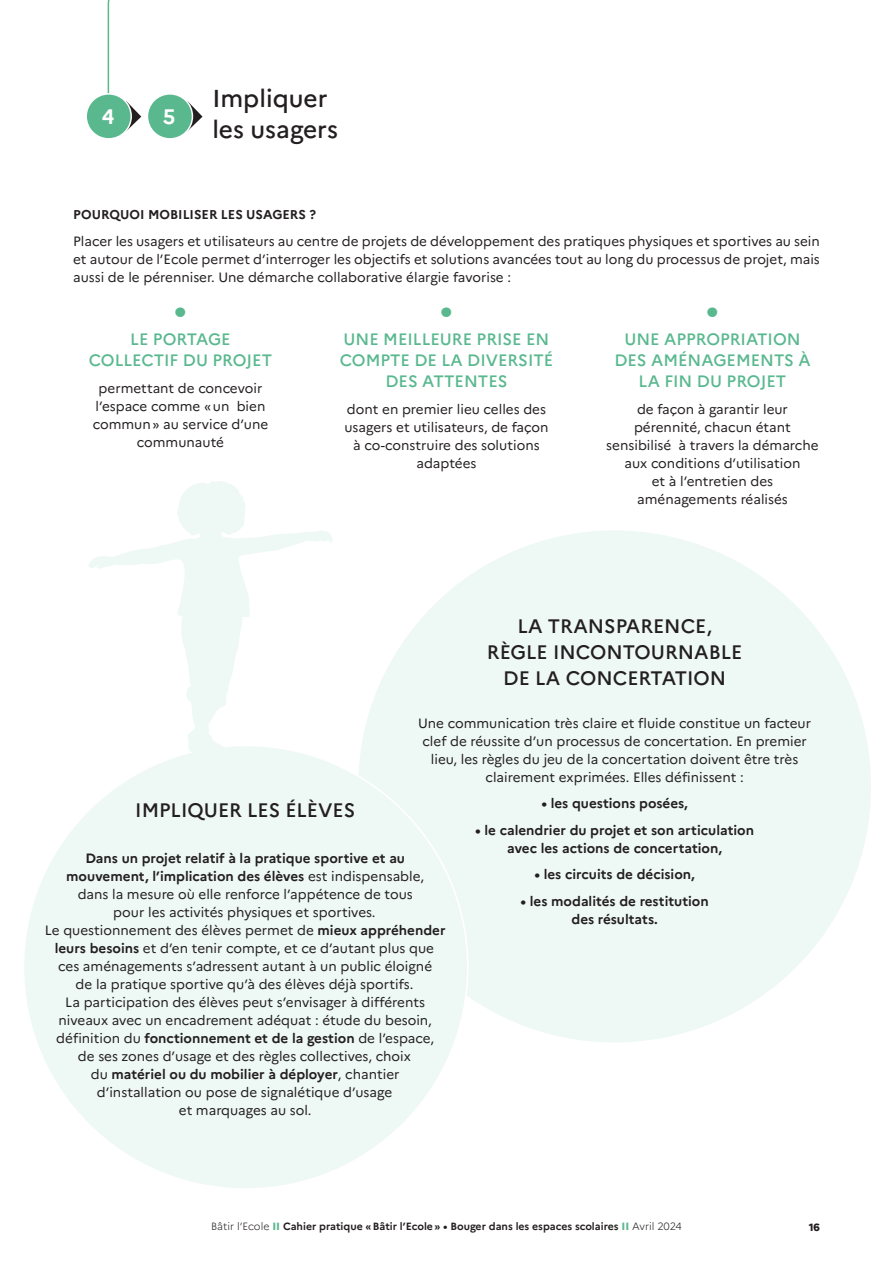
<style>
.page{position:relative;width:893px;height:1263px;background:#fff}
.page>*{position:absolute;margin:0;border:0;box-sizing:border-box;transform-origin:0 0}
.t1{font:300 45px "Marianne";color:#5ab88f}
.t2{font:500 24.45px/31.2px "Marianne";color:#231f20}
.t3{font:700 21px "Marianne";color:#fff}
.t4{font:500 19.5px/25.7px "Marianne";color:#231f20;text-align:center}
.t5{font:500 16.5px/21px "Marianne";color:#5ab88f;text-align:center}
.t6{font:13.5px/18px "Marianne";color:#231f20;text-align:center}
.t7{font:700 13.5px/18px "Marianne";color:#231f20;text-align:center}
.t8{font:700 12.75px "Marianne";color:#231f20}
.t9{font:700 10.5px "Marianne";color:#231f20}
.t10{font:800 10.5px "Marianne";color:#231f20}
.s1{font-weight:700}
.s2{font-weight:300}
.s3{font-weight:800;color:#5ab88f}
</style>
<div class="page">
<div style="left:358px;top:530px;width:513px;height:512px;background:#eef8f4;border-radius:50%"></div>
<div style="left:24px;top:745px;width:444px;height:444px;background:#eef8f4;border-radius:50%"></div>
<svg style="left:107px;top:0;width:96px;height:132px"></svg>
<div style="left:86px;top:94px;width:45px;height:45px;background:#5ab88f;border-radius:50%"></div>
<div style="left:85px;top:93px;width:47px;height:47px;border:2px solid #fff;border-radius:50%"></div>
<div style="left:147px;top:94px;width:45px;height:45px;background:#5ab88f;border-radius:50%"></div>
<div style="left:147px;top:93px;width:46px;height:47px;border:2px solid #fff;border-radius:50%"></div>
<svg style="left:88px;top:481px;width:244px;height:277px"></svg>
<p class="t3" style="left:102px;top:104px;width:14px">4</p>
<p class="t3" style="left:163px;top:104px;width:14px">5</p>
<p class="t2" style="left:212px;top:83px;width:127px">Impliquer les usagers</p>
<p class="t8" style="left:73px;top:207px;width:244px">POURQUOI MOBILISER LES USAGERS ?</p>
<p class="t6" style="left:73px;top:232px;width:748px;text-align:justify">Placer les usagers et utilisateurs au centre de projets de développement des pratiques physiques et sportives au sein et autour de l’Ecole permet d’interroger les objectifs et solutions avancées tout au long du processus de projet, mais aussi de le pérenniser. Une démarche collaborative élargie favorise :</p>
<p class="t1" style="left:174px;top:284px;width:15px">•</p>
<p class="t5" style="left:89px;top:329px;width:185px">LE PORTAGE<br>COLLECTIF DU PROJET</p>
<p class="t6" style="left:93px;top:379px;width:177px">permettant de concevoir l’espace comme «un bien commun» au service d’une communauté</p>
<p class="t1" style="left:440px;top:284px;width:15px">•</p>
<p class="t5" style="left:340px;top:329px;width:215px">UNE MEILLEURE PRISE EN<br>COMPTE DE LA DIVERSITÉ<br>DES ATTENTES</p>
<p class="t6" style="left:344px;top:400px;width:205px">dont en premier lieu celles des usagers et utilisateurs, de façon à co-construire des solutions adaptées</p>
<p class="t1" style="left:706px;top:284px;width:15px">•</p>
<p class="t5" style="left:614px;top:329px;width:198px">UNE APPROPRIATION<br>DES AMÉNAGEMENTS À<br>LA FIN DU PROJET</p>
<p class="t6" style="left:606px;top:400px;width:214px">de façon à garantir leur pérennité, chacun étant sensibilisé à travers la démarche aux conditions d’utilisation<br>et à l’entretien des aménagements réalisés</p>
<p class="t4" style="left:487px;top:613px;width:257px">LA TRANSPARENCE,<br>RÈGLE INCONTOURNABLE<br>DE LA CONCERTATION</p>
<p class="t6" style="left:418px;top:714px;width:394px">Une communication très claire et fluide constitue un facteur clef de réussite d’un processus de concertation. En premier lieu, les règles du jeu de la concertation doivent être très clairement exprimées. Elles définissent :</p>
<p class="t7" style="left:541px;top:794px;width:148px">• les questions posées,</p>
<p class="t7" style="left:475px;top:821px;width:280px">• le calendrier du projet et son articulation avec les actions de concertation,</p>
<p class="t7" style="left:534px;top:865px;width:162px">• les circuits de décision,</p>
<p class="t7" style="left:520px;top:892px;width:190px">• les modalités de restitution des résultats.</p>
<p class="t4" style="left:135px;top:798px;width:221px">IMPLIQUER LES ÉLÈVES</p>
<p class="t6" style="left:66px;top:849px;width:359px"><span class="s1">Dans un projet relatif à la pratique sportive et au mouvement, l’implication des élèves</span> est indispensable, dans la mesure où elle renforce l’appétence de tous pour les activités physiques et sportives.</p>
<p class="t6" style="left:45px;top:921px;width:402px">Le questionnement des élèves permet de <span class="s1">mieux appréhender leurs besoins</span> et d’en tenir compte, et ce d’autant plus que</p>
<p class="t6" style="left:58px;top:957px;width:375px">ces aménagements s’adressent autant à un public éloigné</p>
<p class="t6" style="left:76px;top:975px;width:339px">de la pratique sportive qu’à des élèves déjà sportifs.</p>
<p class="t6" style="left:65px;top:993px;width:361px">La participation des élèves peut s’envisager à différents</p>
<p class="t6" style="left:56px;top:1011px;width:379px">niveaux avec un encadrement adéquat : étude du besoin, définition du <span class="s1">fonctionnement et de la gestion</span> de l’espace, de ses zones d’usage et des règles collectives, choix<br>du <span class="s1">matériel ou du mobilier à déployer</span>, chantier d’installation ou pose de signalétique d’usage</p>
<p class="t6" style="left:179px;top:1101px;width:134px">et marquages au sol.</p>
<p class="t9" style="left:211px;top:1220px;width:472px"><span class="s2">Bâtir l’Ecole</span> <span class="s3">II</span> Cahier pratique «Bâtir l’Ecole» • Bouger dans les espaces scolaires <span class="s3">II</span> <span class="s2">Avril 2024</span></p>
<p class="t10" style="left:809px;top:1221px;width:13px">16</p>
</div>
